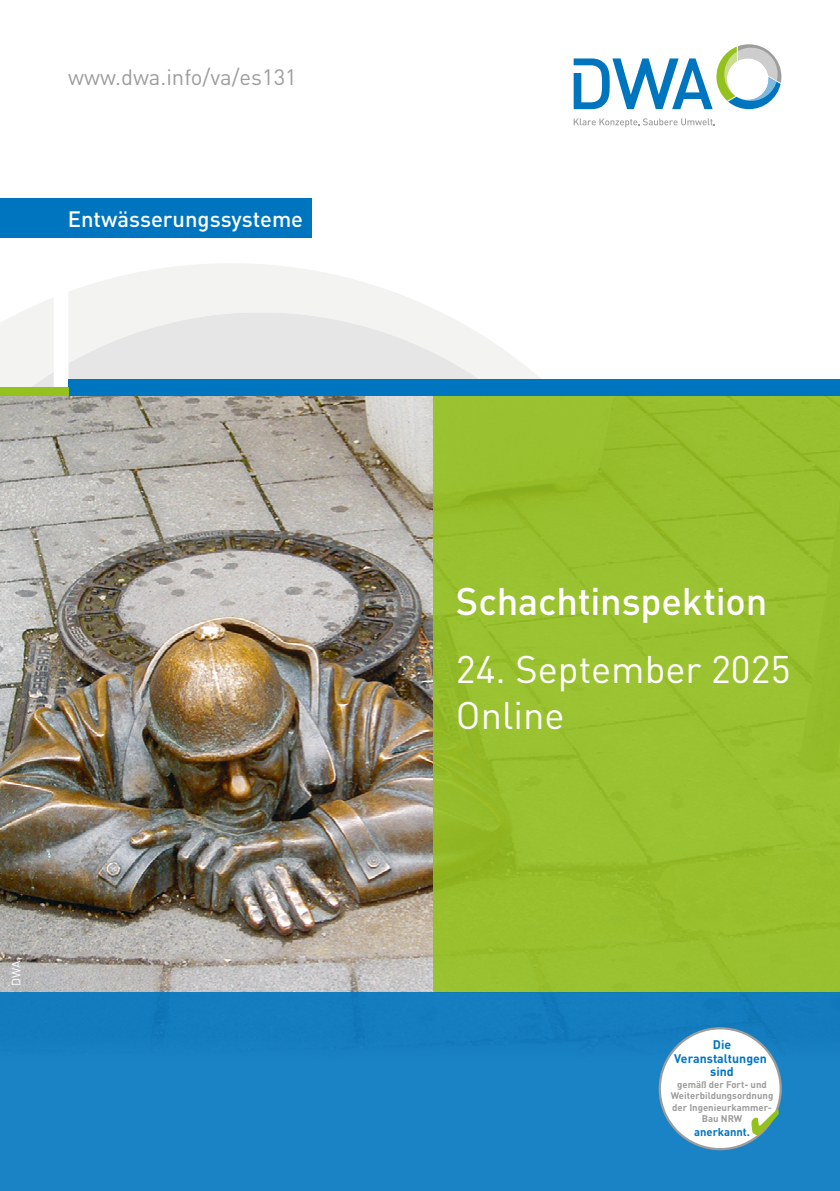
<style>
.page{position:relative;width:840px;height:1191px;background:#fff}
.page>*{position:absolute;margin:0;border:0;box-sizing:border-box;transform-origin:0 0}
.t1{font:38px/45.6px "DINOT";color:#fff}
.t2{font:500 38px "DINOT";letter-spacing:-.005em;color:#fff}
.t3{font:22px "DINOT";color:#9d9d9c}
.t4{font:500 22px "DINOT";color:#fff}
.t5{font:700 12.4px/13.4px "DINOT";color:#0075bf;text-align:center}
.t6{font:12px "DINOT";color:#fff}
.t7{font:700 11.2px "DINOT";color:#0075bf}
.t8{font:700 9.6px/11.4px "DINOT";color:#9d9d9c;text-align:center}
</style>
<div class="page">
<img style="left:0;top:395px;width:433px;height:597px">
<svg style="left:573px;top:118px;width:141px;height:9px"></svg>
<svg style="left:573px;top:44px;width:208px;height:65px"></svg>
<div style="left:433px;top:395px;width:406px;height:597px;background:#9ac12f"></div>
<svg style="left:0;top:298px;width:54px;height:89px"></svg>
<svg style="left:68px;top:263px;width:472px;height:115px"></svg>
<div style="left:68px;top:378px;width:771px;height:17px;background:#0075bf"></div>
<div style="left:0;top:387px;width:68px;height:8px;background:#95c11f"></div>
<div style="left:0;top:198px;width:312px;height:40px;background:#0075bf"></div>
<div style="left:0;top:992px;width:839px;height:199px;background:#1a83c5"></div>
<div style="left:659px;top:1028px;width:121px;height:121px;background:#fff;border-radius:50%"></div>
<div style="left:658px;top:1027px;width:123px;height:123px;border:2px solid #9d9d9c;border-radius:50%"></div>
<svg style="left:751px;top:1110px;width:27px;height:25px"></svg>
<h2 class="t3" style="left:68px;top:60px;width:230px">www.dwa.info/va/es131</h2>
<h2 class="t4" style="left:68px;top:202px;width:237px">Entwässerungssysteme</h2>
<p class="t6" style="left:7px;top:985px;width:27px;rotate:-90deg">DWA</p>
<h1 class="t2" style="left:455px;top:571px;width:312px">Schachtinspektion</h1>
<h1 class="t1" style="left:455px;top:644px;width:336px">24. September 2025<br>Online</h1>
<p class="t5" style="left:674px;top:1037px;width:94px">Die<br>Veranstaltungen sind</p>
<p class="t8" style="left:670px;top:1078px;width:104px">gemäß der Fort- und<br>Weiterbildungsordnung der Ingenieurkammer-<br>Bau NRW</p>
<p class="t7" style="left:693px;top:1122px;width:57px">anerkannt.</p>
</div>
